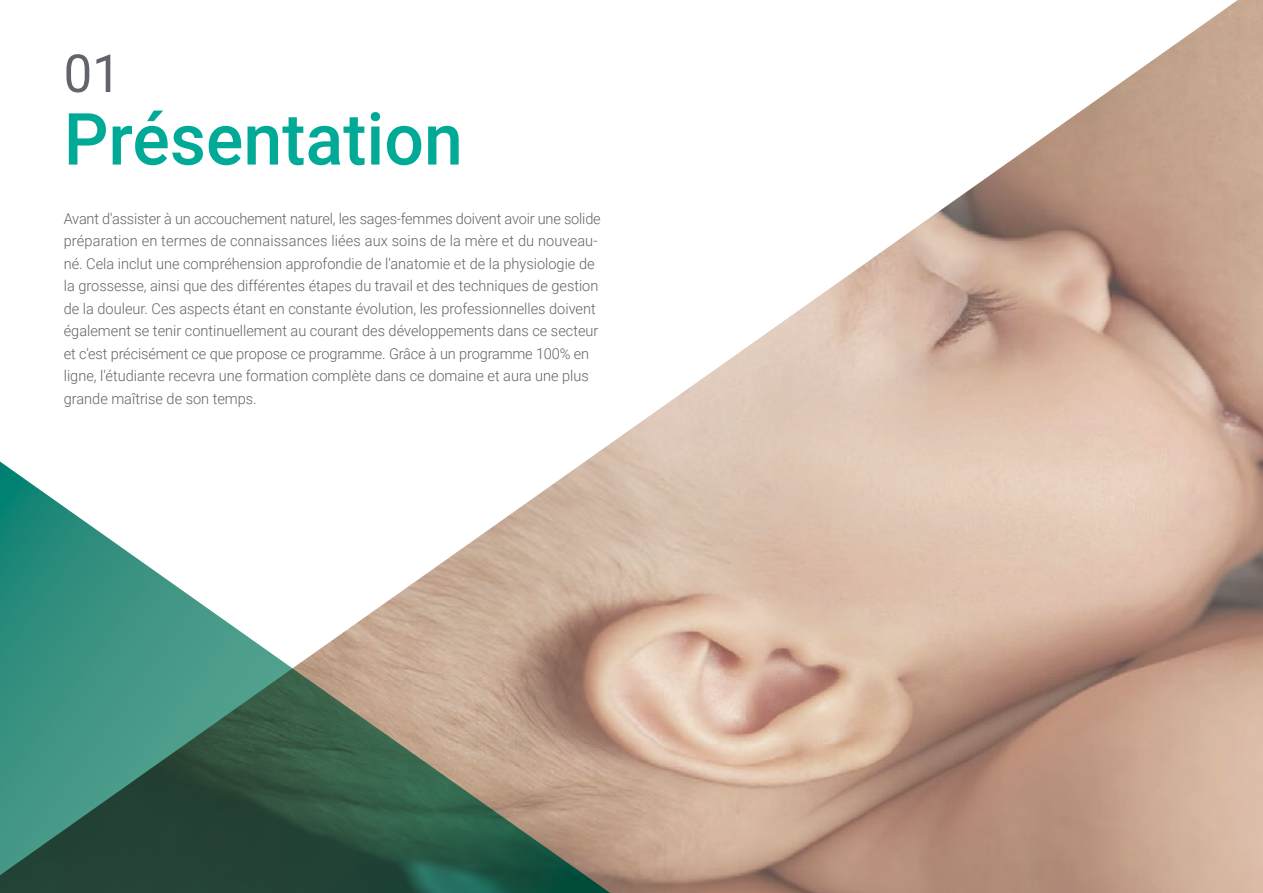
<style>
.page{position:relative;width:1263px;height:893px;background:#fff}
.page>*{position:absolute;margin:0;border:0;box-sizing:border-box;transform-origin:0 0}
.t1{font:500 72px "Roboto";color:#00aa97}
.t2{font:52.5px "Roboto";color:#61646a}
.t3{font:300 15px/22.5px "Roboto";color:#61646a}
</style>
<div class="page">
<img style="left:607px;top:0;width:656px;height:893px">
<svg style="left:0;top:446px;width:640px;height:447px"></svg>
<h2 class="t2" style="left:64px;top:37px;width:59px">01</h2>
<h1 class="t1" style="left:64px;top:89px;width:401px">Présentation</h1>
<p class="t3" style="left:64px;top:207px;width:538px">Avant d'assister à un accouchement naturel, les sages-femmes doivent avoir une solide préparation en termes de connaissances liées aux soins de la mère et du nouveau&shy;né. Cela inclut une compréhension approfondie de l'anatomie et de la physiologie de la grossesse, ainsi que des différentes étapes du travail et des techniques de gestion de la douleur. Ces aspects étant en constante évolution, les professionnelles doivent également se tenir continuellement au courant des développements dans ce secteur et c'est précisément ce que propose ce programme. Grâce à un programme 100% en ligne, l'étudiante recevra une formation complète dans ce domaine et aura une plus grande maîtrise de son temps.</p>
</div>
